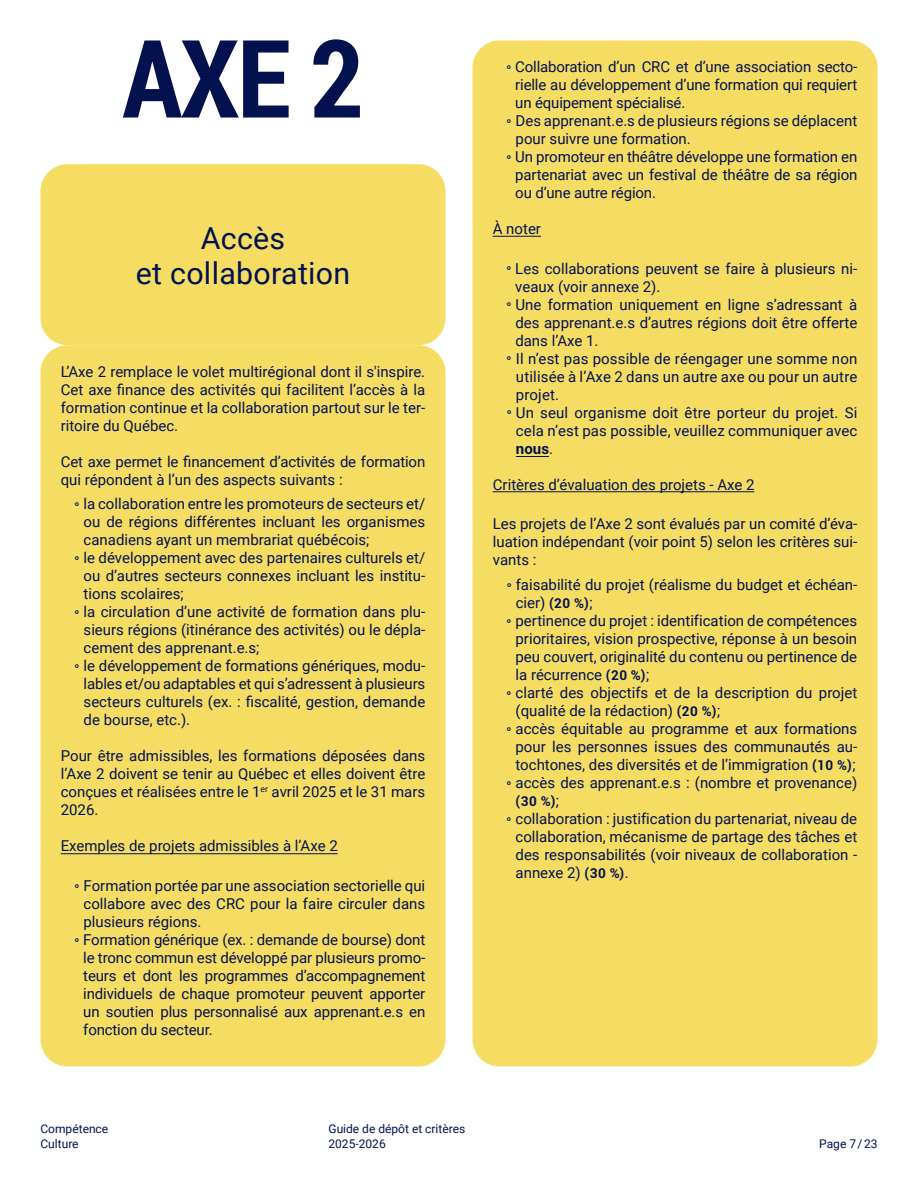
<style>
.page{position:relative;width:918px;height:1188px;background:#fff}
.page>*{position:absolute;margin:0;border:0;box-sizing:border-box;transform-origin:0 0}
.t1{font:700 108.3px "Roboto Condensed";color:#03114f}
.t2{font:30.45px/35px "Roboto";letter-spacing:.01em;color:#03114f;text-align:center}
.t3{font:15px/18px "Roboto";color:#03114f;text-align:justify}
.t4{font:700 15px "Roboto";color:#03114f}
.t5{font:700 13.5px "Roboto";color:#03114f}
.t6{font:12px/14.4px "Roboto";color:#03114f}
.s1{font-weight:400}
.s2{font-weight:700;font-size:13.5px}
.s3{font-weight:400;font-size:15px}
</style>
<div class="page">
<div style="left:40px;top:345px;width:406px;height:721px;background:#f5dd63;border-radius:27px"></div>
<div style="left:472px;top:40px;width:406px;height:1026px;background:#f5dd63;border-radius:27px"></div>
<div style="left:40px;top:164px;width:406px;height:181px;background:#f5dd63;border-radius:27px"></div>
<hr style="left:61px;top:853px;width:277px;height:1px;background:#03114f">
<hr style="left:493px;top:236px;width:48px;height:1px;background:#03114f">
<hr style="left:516px;top:456px;width:33px;height:1px;background:#03114f">
<hr style="left:493px;top:491px;width:261px;height:1px;background:#03114f">
<h1 class="t1" style="left:122px;top:3px;width:243px">AXE 2</h1>
<h2 class="t2" style="left:136px;top:219px;width:216px">Accès<br>et collaboration</h2>
<p class="t3" style="left:61px;top:362px;width:366px">L’Axe 2 remplace le volet multirégional dont il s'inspire.<br>Cet axe finance des activités qui facilitent l’accès à la formation continue et la collaboration partout sur le ter&shy;ritoire du Québec.</p>
<p class="t3" style="left:61px;top:452px;width:366px">Cet axe permet le financement d’activités de formation qui répondent à l’un des aspects suivants :</p>
<p class="t3" style="left:74px;top:495px;width:353px">° la collaboration entre les promoteurs de secteurs et/</p>
<p class="t3" style="left:84px;top:513px;width:343px">ou de régions différentes incluant les organismes</p>
<p class="t3" style="left:84px;top:531px;width:287px">canadiens ayant un membrariat québécois;</p>
<p class="t3" style="left:74px;top:549px;width:353px">° le développement avec des partenaires culturels et/</p>
<p class="t3" style="left:84px;top:567px;width:343px">ou d’autres secteurs connexes incluant les institu-</p>
<p class="t3" style="left:84px;top:585px;width:102px">tions scolaires;</p>
<p class="t3" style="left:74px;top:603px;width:353px">° la circulation d’une activité de formation dans plu-</p>
<p class="t3" style="left:84px;top:621px;width:343px">sieurs régions (itinérance des activités) ou le dépla-</p>
<p class="t3" style="left:84px;top:639px;width:177px">cement des apprenant.e.s;</p>
<p class="t3" style="left:74px;top:657px;width:352px">° le développement de formations génériques, modu-</p>
<p class="t3" style="left:84px;top:675px;width:343px">lables et/ou adaptables et qui s’adressent à plusieurs</p>
<p class="t3" style="left:84px;top:693px;width:343px">secteurs culturels (ex. : fiscalité, gestion, demande</p>
<p class="t3" style="left:84px;top:711px;width:108px">de bourse, etc.).</p>
<p class="t3" style="left:61px;top:747px;width:366px">Pour être admissibles, les formations déposées dans l’Axe 2 doivent se tenir au Québec et elles doivent être conçues et réalisées entre le 1<sup>er</sup> avril 2025 et le 31 mars 2026.</p>
<p class="t3" style="left:61px;top:837px;width:279px">Exemples de projets admissibles à l’Axe 2</p>
<p class="t3" style="left:74px;top:876px;width:353px">° Formation portée par une association sectorielle qui</p>
<p class="t3" style="left:84px;top:894px;width:343px">collabore avec des CRC pour la faire circuler dans</p>
<p class="t3" style="left:84px;top:912px;width:119px">plusieurs régions.</p>
<p class="t3" style="left:74px;top:930px;width:353px">° Formation générique (ex. : demande de bourse) dont</p>
<p class="t3" style="left:83px;top:948px;width:343px">le tronc commun est développé par plusieurs promo-</p>
<p class="t3" style="left:83px;top:966px;width:343px">teurs et dont les programmes d’accompagnement</p>
<p class="t3" style="left:83px;top:984px;width:343px">individuels de chaque promoteur peuvent apporter</p>
<p class="t3" style="left:83px;top:1002px;width:344px">un soutien plus personnalisé aux apprenant.e.s en</p>
<p class="t3" style="left:83px;top:1020px;width:131px">fonction du secteur.</p>
<p class="t3" style="left:506px;top:57px;width:353px">° Collaboration d’un CRC et d’une association secto-</p>
<p class="t3" style="left:515px;top:75px;width:344px">rielle au développement d’une formation qui requiert</p>
<p class="t3" style="left:515px;top:93px;width:172px">un équipement spécialisé.</p>
<p class="t3" style="left:506px;top:111px;width:353px">° Des apprenant.e.s de plusieurs régions se déplacent</p>
<p class="t3" style="left:516px;top:129px;width:177px">pour suivre une formation.</p>
<p class="t3" style="left:506px;top:147px;width:353px">° Un promoteur en théâtre développe une formation en</p>
<p class="t3" style="left:515px;top:165px;width:344px">partenariat avec un festival de théâtre de sa région</p>
<p class="t3" style="left:515px;top:183px;width:142px">ou d’une autre région.</p>
<p class="t3" style="left:493px;top:219px;width:50px">À noter</p>
<p class="t3" style="left:506px;top:259px;width:353px">° Les collaborations peuvent se faire à plusieurs ni-</p>
<p class="t3" style="left:515px;top:277px;width:147px">veaux (voir annexe 2).</p>
<p class="t3" style="left:506px;top:295px;width:353px">° Une formation uniquement en ligne s’adressant à</p>
<p class="t3" style="left:515px;top:313px;width:343px">des apprenant.e.s d’autres régions doit être offerte</p>
<p class="t3" style="left:515px;top:331px;width:85px">dans l’Axe 1.</p>
<p class="t3" style="left:506px;top:349px;width:353px">° Il n’est pas possible de réengager une somme non</p>
<p class="t3" style="left:516px;top:367px;width:343px">utilisée à l’Axe 2 dans un autre axe ou pour un autre</p>
<p class="t3" style="left:516px;top:385px;width:45px">projet.</p>
<p class="t3" style="left:506px;top:403px;width:353px">° Un seul organisme doit être porteur du projet. Si</p>
<p class="t3" style="left:516px;top:421px;width:343px">cela n’est pas possible, veuillez communiquer avec</p>
<p class="t4" style="left:516px;top:438px;width:39px">nous<span class="s1">.</span></p>
<p class="t3" style="left:493px;top:475px;width:263px">Critères d’évaluation des projets - Axe 2</p>
<p class="t3" style="left:493px;top:514px;width:366px">Les projets de l’Axe 2 sont évalués par un comité d’éva&shy;luation indépendant (voir point 5) selon les critères sui&shy;vants :</p>
<p class="t3" style="left:506px;top:575px;width:353px">° faisabilité du projet (réalisme du budget et échéan-</p>
<p class="t3" style="left:516px;top:593px;width:78px">cier) <span class="s2">(20 %)</span>;</p>
<p class="t3" style="left:506px;top:611px;width:353px">° pertinence du projet : identification de compétences</p>
<p class="t3" style="left:516px;top:629px;width:343px">prioritaires, vision prospective, réponse à un besoin</p>
<p class="t3" style="left:516px;top:647px;width:343px">peu couvert, originalité du contenu ou pertinence de</p>
<p class="t3" style="left:516px;top:665px;width:135px">la récurrence <span class="s2">(20 %)</span>;</p>
<p class="t3" style="left:506px;top:683px;width:353px">° clarté des objectifs et de la description du projet</p>
<p class="t3" style="left:516px;top:701px;width:206px">(qualité de la rédaction) <span class="s2">(20 %)</span>;</p>
<p class="t3" style="left:506px;top:719px;width:353px">° accès équitable au programme et aux formations</p>
<p class="t3" style="left:516px;top:737px;width:343px">pour les personnes issues des communautés au-</p>
<p class="t3" style="left:516px;top:755px;width:342px">tochtones, des diversités et de l’immigration <span class="s2">(10 %)</span>;</p>
<p class="t3" style="left:506px;top:773px;width:353px">° accès des apprenant.e.s : (nombre et provenance)</p>
<p class="t5" style="left:516px;top:791px;width:45px">(30 %)<span class="s3">;</span></p>
<p class="t3" style="left:516px;top:809px;width:343px;text-indent:-9px">° collaboration : justification du partenariat, niveau de collaboration, mécanisme de partage des tâches et des responsabilités (voir niveaux de collaboration - annexe 2) <span class="s2">(30 %)</span>.</p>
<p class="t6" style="left:40px;top:1121px;width:69px">Compétence<br>Culture</p>
<p class="t6" style="left:328px;top:1121px;width:138px">Guide de dépôt et critères<br>2025-2026</p>
<p class="t6" style="left:819px;top:1136px;width:60px">Page 7 / 23</p>
</div>
